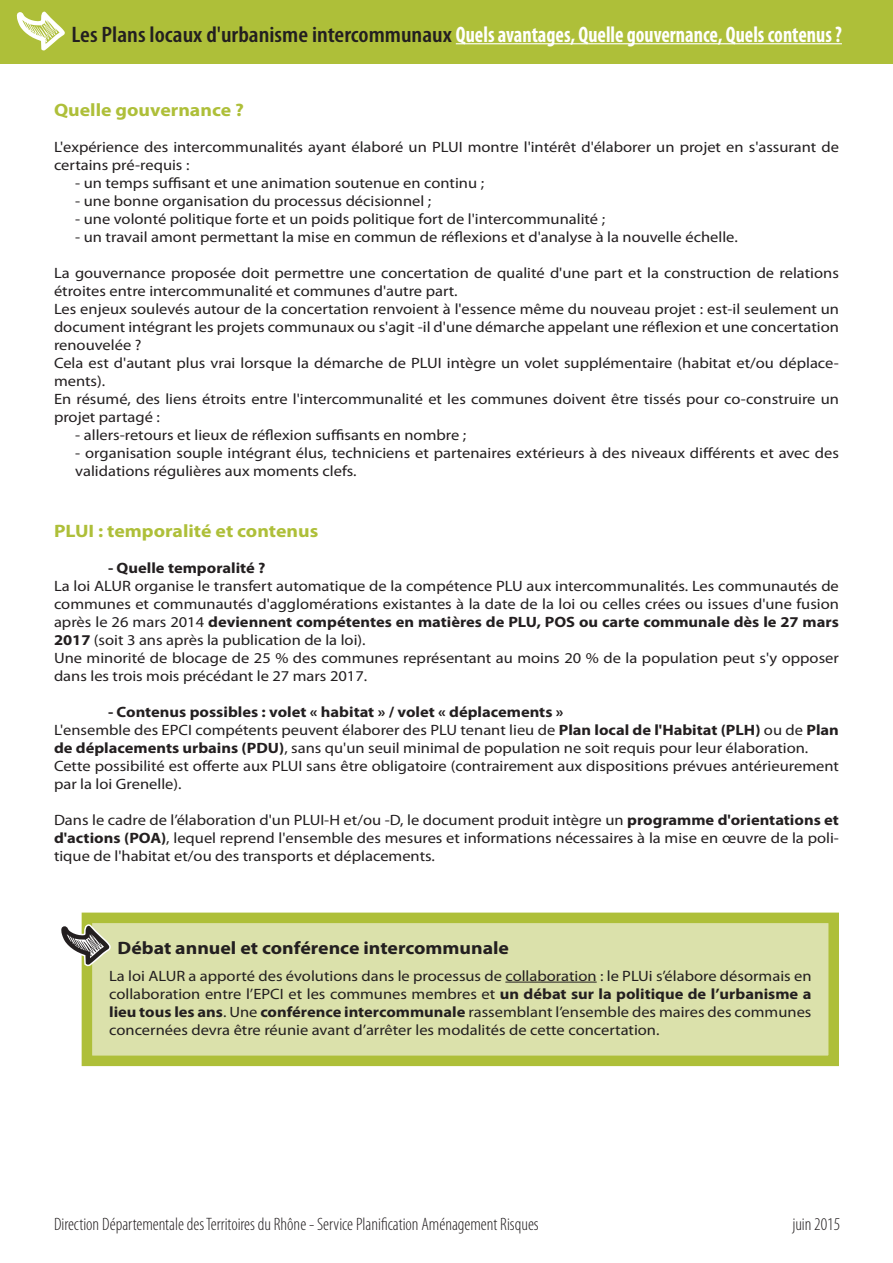
<style>
.page{position:relative;width:893px;height:1263px;background:#fff}
.page>*{position:absolute;margin:0;border:0;box-sizing:border-box;transform-origin:0 0}
.t1{font:700 condensed 22.5px "Myriad Pro";color:#fff;scale:.9 1}
.t2{font:300 condensed 18px "Myriad Pro";color:#231f20}
.t3{font:700 18px "Myriad Pro";color:#aebf39;scale:1.1 1}
.t4{font:700 18px "Myriad Pro";color:#231f20;scale:1.1 1}
.t5{font:15px/18px "Myriad Pro";color:#231f20;scale:1.1 1}
.t6{font:700 15px "Myriad Pro";color:#231f20;scale:1.1 1}
.s1{font-weight:600;color:#231f20}
.s2{font-weight:700}
</style>
<div class="page">
<div style="left:0;top:0;width:893px;height:64px;background:#aebf39"></div>
<hr style="left:456px;top:43px;width:386px;height:1px;background:#fff">
<svg style="left:81px;top:912px;width:758px;height:155px;background:#d4db9a"></svg>
<svg style="left:81px;top:912px;width:32px;height:56px"></svg>
<h1 class="t1" style="left:72px;top:20px;width:857px"><span class="s1">Les Plans locaux d'urbanisme intercommunaux</span> Quels avantages, Quelle gouvernance, Quels contenus ?</h1>
<p class="t3" style="left:54px;top:98px;width:174px">Quelle gouvernance ?</p>
<p class="t5" style="left:54px;top:137px;width:715px">L'expérience des intercommunalités ayant élaboré un PLUI montre l'intérêt d'élaborer un projet en s'assurant de certains pré-requis :</p>
<p class="t5" style="left:75px;top:173px;width:373px">- un temps suffisant et une animation soutenue en continu ;</p>
<p class="t5" style="left:75px;top:191px;width:325px">- une bonne organisation du processus décisionnel ;</p>
<p class="t5" style="left:75px;top:209px;width:483px">- une volonté politique forte et un poids politique fort de l'intercommunalité ;</p>
<p class="t5" style="left:75px;top:227px;width:604px">- un travail amont permettant la mise en commun de réflexions et d'analyse à la nouvelle échelle.</p>
<p class="t5" style="left:54px;top:263px;width:715px">La gouvernance proposée doit permettre une concertation de qualité d'une part et la construction de relations étroites entre intercommunalité et communes d'autre part.<br>Les enjeux soulevés autour de la concertation renvoient à l'essence même du nouveau projet : est-il seulement un document intégrant les projets communaux ou s'agit -il d'une démarche appelant une réflexion et une concertation renouvelée ?<br>Cela est d'autant plus vrai lorsque la démarche de PLUI intègre un volet supplémentaire (habitat et/ou déplace&shy;ments).<br>En résumé, des liens étroits entre l'intercommunalité et les communes doivent être tissés pour co-construire un projet partagé :</p>
<p class="t5" style="left:75px;top:425px;width:357px">- allers-retours et lieux de réflexion suffisants en nombre ;</p>
<p class="t5" style="left:75px;top:443px;width:696px">- organisation souple intégrant élus, techniciens et partenaires extérieurs à des niveaux différents et avec des validations régulières aux moments clefs.</p>
<p class="t3" style="left:54px;top:519px;width:242px">PLUI : temporalité et contenus</p>
<p class="t6" style="left:108px;top:558px;width:145px">- Quelle temporalité ?</p>
<p class="t5" style="left:54px;top:576px;width:715px">La loi ALUR organise le transfert automatique de la compétence PLU aux intercommunalités. Les communautés de communes et communautés d'agglomérations existantes à la date de la loi ou celles crées ou issues d'une fusion après le 26 mars 2014 <span class="s2">deviennent compétentes en matières de PLU, POS ou carte communale dès le 27 mars 2017</span> (soit 3 ans après la publication de la loi).<br>Une minorité de blocage de 25 % des communes représentant au moins 20 % de la population peut s'y opposer dans les trois mois précédant le 27 mars 2017.</p>
<p class="t5" style="left:54px;top:702px;width:715px;text-indent:54px"><span class="s2">- Contenus possibles : volet « habitat » / volet « déplacements »<br></span>L'ensemble des EPCI compétents peuvent élaborer des PLU tenant lieu de <span class="s2">Plan local de l'Habitat (PLH)</span> ou de <span class="s2">Plan de déplacements urbains (PDU)</span>, sans qu'un seuil minimal de population ne soit requis pour leur élaboration.<br>Cette possibilité est offerte aux PLUI sans être obligatoire (contrairement aux dispositions prévues antérieurement par la loi Grenelle).</p>
<p class="t5" style="left:54px;top:810px;width:715px;text-align:justify">Dans le cadre de l’élaboration d'un PLUI-H et/ou -D, le document produit intègre un <span class="s2">programme d'orientations et d'actions (POA)</span>, lequel reprend l'ensemble des mesures et informations nécessaires à la mise en œuvre de la poli&shy;tique de l'habitat et/ou des transports et déplacements.</p>
<p class="t4" style="left:118px;top:936px;width:357px">Débat annuel et conférence intercommunale</p>
<p class="t5" style="left:109px;top:966px;width:640px;text-align:justify">La loi ALUR a apporté des évolutions dans le processus de collaboration : le PLUi s’élabore désormais en collaboration entre l’EPCI et les communes membres et <span class="s2">un débat sur la politique de l’urbanisme a lieu tous les ans</span>. Une <span class="s2">conférence intercommunale</span> rassemblant l’ensemble des maires des communes concernées devra être réunie avant d’arrêter les modalités de cette concertation.</p>
<p class="t2" style="left:54px;top:1214px;width:486px">Direction Départementale des Territoires du Rhône - Service Planification Aménagement Risques</p>
<p class="t2" style="left:792px;top:1214px;width:49px">juin 2015</p>
</div>
